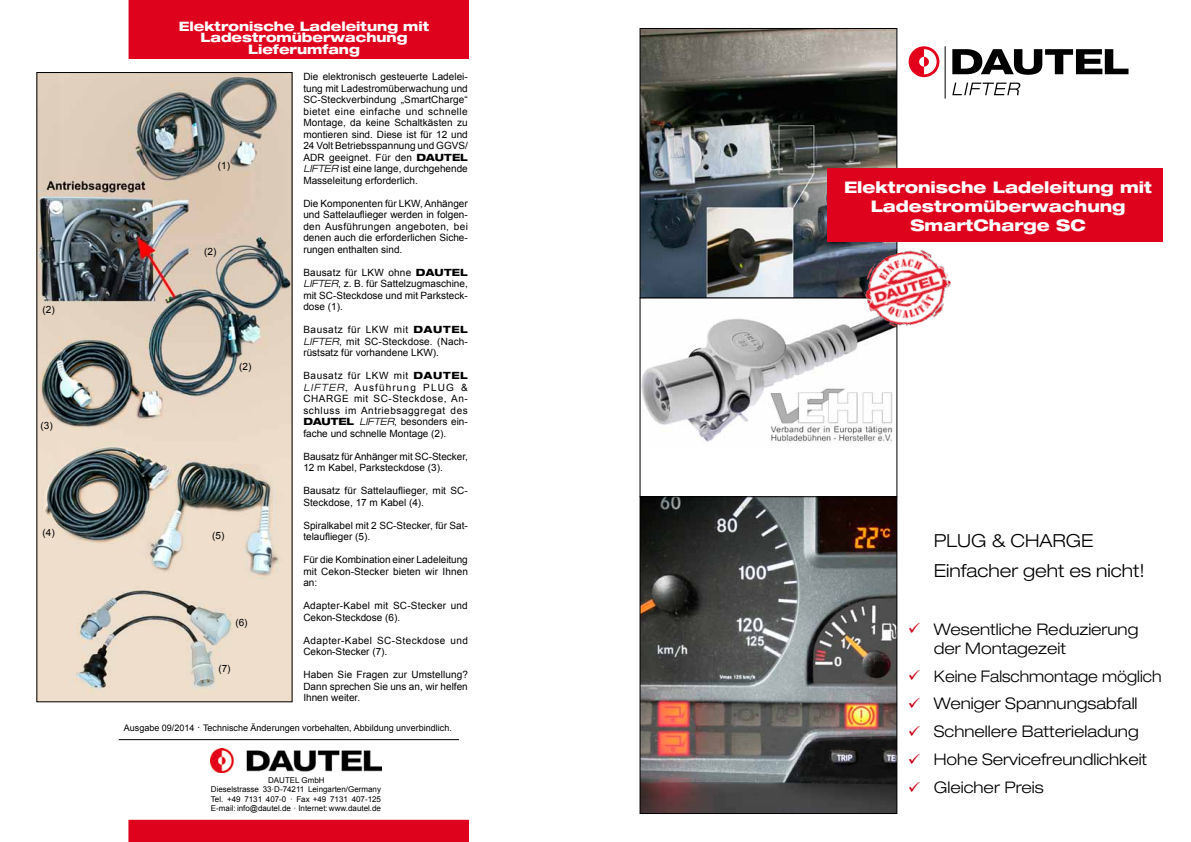
<style>
.page{position:relative;width:1191px;height:842px;background:#fff}
.page>*{position:absolute;margin:0;border:0;box-sizing:border-box;transform-origin:0 0}
.t1{font:300 expanded 18px/30.1px "Helvetica Neue";color:#000}
.t2{font:300 expanded 16px/27.7px "Helvetica Neue";color:#000;scale:.94 1}
.t3{font:800 expanded 16px/19.2px "Helvetica Neue";color:#fff;text-align:center}
.t4{font:300 expanded 16px/19.2px "Helvetica Neue";color:#000}
.t5{font:16px/28px "Wingdings";color:#cd071e;text-align:justify}
.t6{font:800 expanded 13px/11.5px "Helvetica Neue";color:#fff;text-align:center}
.t7{font:10px/11.5px "Arial";color:#000;text-align:justify}
.t8{font:10px/11.5px "Arial";letter-spacing:.02em;color:#000}
.t9{font:10px/11.5px "Arial";letter-spacing:.04em;color:#000}
.t10{font:9px "Arial";color:#000}
.t11{font:8px/9.6px "Arial";color:#000;text-align:justify}
.s1{font-family:"Helvetica Neue";font-weight:800;font-stretch:expanded}
.s2{font-family:"Helvetica Neue";font-weight:300;font-style:italic;font-stretch:expanded}
.s3{font-size:10px}
</style>
<div class="page">
<img style="left:642px;top:319px;width:251px;height:125px">
<div style="left:640px;top:298px;width:257px;height:199px;border:1px solid #000"></div>
<img style="left:642px;top:499px;width:253px;height:313px">
<div style="left:640px;top:497px;width:257px;height:317px;border:1px solid #000"></div>
<img style="left:642px;top:30px;width:253px;height:266px">
<div style="left:640px;top:28px;width:257px;height:270px;border:1px solid #000"></div>
<img style="left:856px;top:242px;width:95px;height:93px">
<div style="left:129px;top:0;width:340px;height:59px;background:#df021d"></div>
<img style="left:211px;top:749px;width:170px;height:23px">
<hr style="left:119px;top:739px;width:340px;height:1px;background:#000">
<div style="left:129px;top:820px;width:339px;height:22px;background:#df021d"></div>
<img style="left:39px;top:74px;width:251px;height:626px">
<hr style="left:944px;top:46px;width:1px;height:53px;background:#000">
<svg style="left:952px;top:49px;width:176px;height:26px"></svg>
<div style="left:908px;top:46px;width:31px;height:31px;background:#e2001a;border-radius:50%"></div>
<svg style="left:919px;top:49px;width:17px;height:25px"></svg>
<svg style="left:952px;top:83px;width:68px;height:12px"></svg>
<div style="left:827px;top:168px;width:335px;height:74px;background:#df021d"></div>
<h3 class="t6" style="left:179px;top:20px;width:252px">Elektronische Ladeleitung mit<br>Ladestromüberwachung<br>Lieferumfang</h3>
<p class="t7" style="left:218px;top:160px;width:14px">(1)</p>
<p class="t7" style="left:43px;top:303px;width:14px">(2)</p>
<p class="t7" style="left:41px;top:420px;width:14px">(3)</p>
<p class="t7" style="left:204px;top:246px;width:14px">(2)</p>
<p class="t7" style="left:239px;top:361px;width:14px">(2)</p>
<p class="t7" style="left:43px;top:527px;width:14px">(4)</p>
<p class="t7" style="left:212px;top:530px;width:14px">(5)</p>
<p class="t7" style="left:235px;top:617px;width:14px">(6)</p>
<p class="t7" style="left:218px;top:662px;width:14px">(7)</p>
<p class="t7" style="left:303px;top:71px;width:166px">Die elektronisch gesteuerte Ladelei&shy;tung mit Ladestromüberwachung und SC-Steckverbindung „SmartCharge“ bietet eine einfache und schnelle Montage, da keine Schaltkästen zu montieren sind. Diese ist für 12 und 24 Volt Betriebsspannung und GGVS/ ADR geeignet. Für den <span class="s1">DAUTEL </span><span class="s2">LIFTER</span> ist eine lange, durchgehende Masseleitung erforderlich.</p>
<p class="t7" style="left:303px;top:197px;width:166px">Die Komponenten für LKW, Anhänger und Sattelauflieger werden in folgen&shy;den Ausführungen angeboten, bei denen auch die erforderlichen Siche&shy;rungen enthalten sind.</p>
<p class="t7" style="left:303px;top:266px;width:166px">Bausatz für LKW ohne <span class="s1">DAUTEL </span><span class="s2">LIFTER</span>, z. B. für Sattelzugmaschine, mit SC-Steckdose und mit Parksteck&shy;dose (1).</p>
<p class="t7" style="left:303px;top:324px;width:166px">Bausatz für LKW mit <span class="s1">DAUTEL </span><span class="s2">LIFTER</span>, mit SC-Steckdose. (Nach&shy;rüstsatz für vorhandene LKW).</p>
<p class="t7" style="left:303px;top:370px;width:166px">Bausatz für LKW mit <span class="s1">DAUTEL </span><span class="s2">LIFTER</span>, Ausführung PLUG &amp; CHARGE mit SC-Steckdose, An&shy;schluss im Antriebsaggregat des <span class="s1">DAUTEL</span> <span class="s2">LIFTER</span>, besonders ein&shy;fache und schnelle Montage (2).</p>
<p class="t7" style="left:303px;top:450px;width:166px">Bausatz für Anhänger mit SC-Stecker,<br>12 m Kabel, Parksteckdose (3).</p>
<p class="t7" style="left:303px;top:485px;width:166px">Bausatz für Sattelauflieger, mit SC-<br>Steckdose, 17 m Kabel (4).</p>
<p class="t7" style="left:303px;top:519px;width:166px">Spiralkabel mit 2 SC-Stecker, für Sat&shy;telauflieger (5).</p>
<p class="t7" style="left:303px;top:554px;width:166px">Für die Kombination einer Ladeleitung mit Cekon-Stecker bieten wir Ihnen an:</p>
<p class="t8" style="left:303px;top:600px;width:166px">Adapter-Kabel mit SC-Stecker und<br>Cekon-Steckdose (6).</p>
<p class="t9" style="left:303px;top:634px;width:166px">Adapter-Kabel SC-Steckdose und<br>Cekon-Stecker (7).</p>
<p class="t7" style="left:303px;top:669px;width:166px">Haben Sie Fragen zur Umstellung?<br>Dann sprechen Sie uns an, wir helfen Ihnen weiter.</p>
<p class="t10" style="left:124px;top:722px;width:329px">Ausgabe 09/2014 <span class="s3">·</span> Technische Änderungen vorbehalten, Abbildung unverbindlich.</p>
<p class="t11" style="left:268px;top:776px;width:58px">DAUTEL GmbH</p>
<p class="t11" style="left:211px;top:784px;width:172px">Dieselstrasse 33·D-74211 Leingarten/Germany Tel. +49 7131 407-0 · Fax +49 7131 407-125<br>E-mail: info@dautel.de · Internet: www.dautel.de</p>
<h2 class="t3" style="left:844px;top:177px;width:309px">Elektronische Ladeleitung mit<br>Ladestromüberwachung<br>SmartCharge SC</h2>
<h1 class="t1" style="left:934px;top:525px;width:212px">PLUG &amp; CHARGE<br>Einfacher geht es nicht!</h1>
<h2 class="t5" style="left:907px;top:662px;width:14px">✓ ✓ ✓ ✓ ✓</h2>
<h2 class="t4" style="left:934px;top:619px;width:206px">Wesentliche Reduzierung der Montagezeit</h2>
<h2 class="t2" style="left:934px;top:662px;width:244px">Keine Falschmontage möglich<br>Weniger Spannungsabfall<br>Schnellere Batterieladung<br>Hohe Servicefreundlichkeit<br>Gleicher Preis</h2>
</div>
